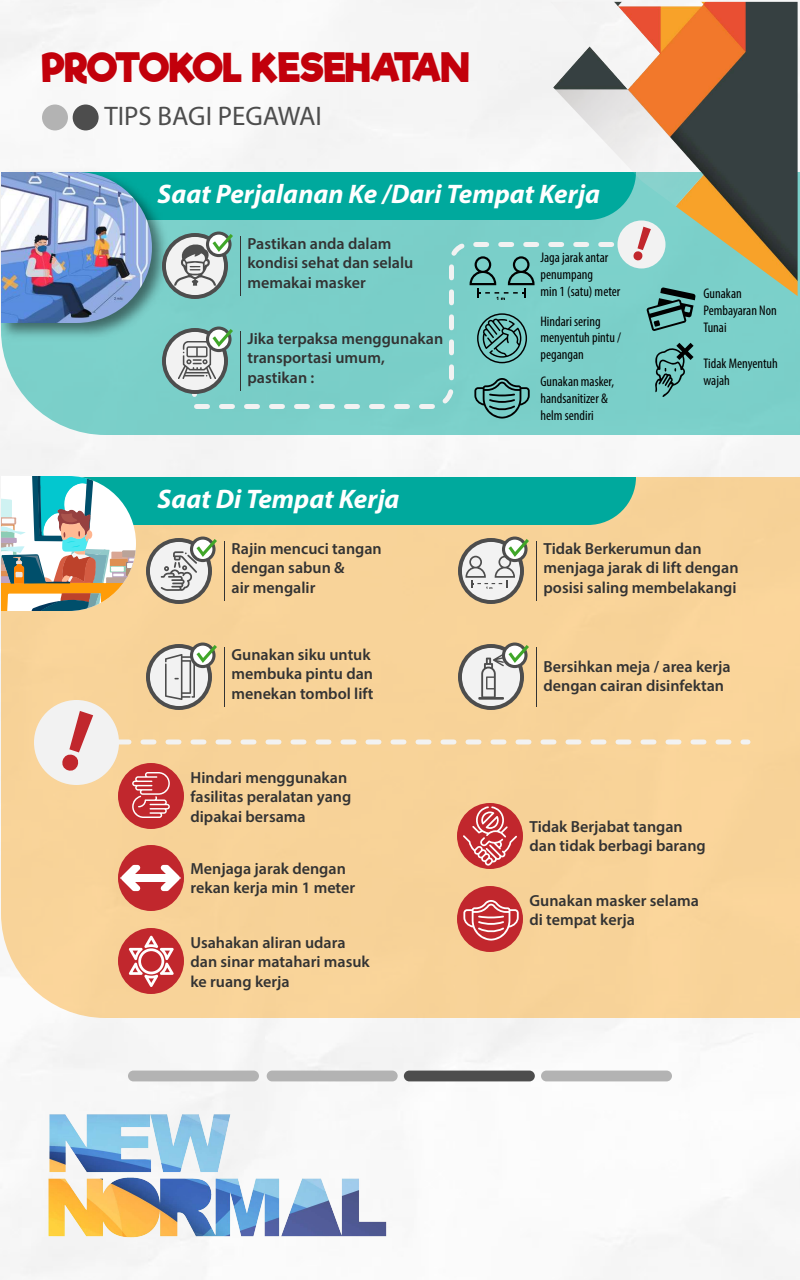
<style>
.page{position:relative;width:800px;height:1280px;background:#fff}
.page>*{position:absolute;margin:0;border:0;box-sizing:border-box;transform-origin:0 0}
.t1{font:700 38.1px "Riffic Free";color:#c2000b}
.t2{font:italic 700 26.9px "Myriad Pro";color:#fff}
.t3{font:26.9px "Myriad Pro";color:#4d4d4d}
.t4{font:600 16.1px/19.3px "Myriad Pro";color:#333}
.t5{font:condensed 14px/16.8px "Myriad Pro";color:#000}
</style>
<div class="page">
<img style="left:0;top:0;width:800px;height:1280px">
<div style="left:1px;top:477px;width:799px;height:541px;background:#f8d399"></div>
<svg style="left:1px;top:172px;width:799px;height:263px;background:#62c7c0"></svg>
<img style="left:495px;top:2px;width:303px;height:294px">
<img style="left:42px;top:1104px;width:353px;height:148px">
<div style="left:73px;top:105px;width:26px;height:25px;background:#4d4d4d;border-radius:50%"></div>
<div style="left:42px;top:105px;width:26px;height:25px;background:#b3b3b3;border-radius:50%"></div>
<div style="left:128px;top:1071px;width:131px;height:10px;background:#b3b3b3;border-radius:5px"></div>
<div style="left:267px;top:1071px;width:131px;height:10px;background:#b3b3b3;border-radius:5px"></div>
<div style="left:404px;top:1071px;width:131px;height:10px;background:#4d4d4d;border-radius:5px"></div>
<div style="left:541px;top:1071px;width:131px;height:10px;background:#b3b3b3;border-radius:5px"></div>
<img style="left:0;top:164px;width:174px;height:181px">
<img style="left:1px;top:172px;width:151px;height:151px">
<svg style="left:162px;top:233px;width:66px;height:66px"></svg>
<div style="left:166px;top:237px;width:58px;height:58px;background:#f2f2f2;border-radius:50%"></div>
<hr style="left:240px;top:236px;width:1px;height:60px;background:#333">
<svg style="left:174px;top:232px;width:59px;height:54px"></svg>
<div style="left:190px;top:240px;width:456px;height:172px;background:#7acfc9"></div>
<svg style="left:162px;top:328px;width:66px;height:66px"></svg>
<div style="left:166px;top:332px;width:58px;height:58px;background:#f2f2f2;border-radius:50%"></div>
<svg style="left:178px;top:327px;width:55px;height:52px"></svg>
<svg style="left:470px;top:256px;width:65px;height:44px;background:#63a7a3"></svg>
<div style="left:618px;top:220px;width:48px;height:48px;background:#f2f2f2;border-radius:50%"></div>
<svg style="left:633px;top:227px;width:18px;height:34px"></svg>
<svg style="left:477px;top:313px;width:50px;height:50px;background:#5c9c98"></svg>
<svg style="left:474px;top:378px;width:56px;height:41px;background:#5d9d99"></svg>
<svg style="left:646px;top:287px;width:50px;height:44px;background:#528b87"></svg>
<svg style="left:655px;top:343px;width:39px;height:54px;background:#5d9e99"></svg>
<hr style="left:224px;top:647px;width:1px;height:60px;background:#333">
<svg style="left:146px;top:644px;width:66px;height:66px"></svg>
<div style="left:118px;top:845px;width:66px;height:66px;background:#c1272d;border-radius:50%"></div>
<div style="left:118px;top:928px;width:66px;height:66px;background:#c1272d;border-radius:50%"></div>
<div style="left:150px;top:648px;width:58px;height:58px;background:#f2f2f2;border-radius:50%"></div>
<svg style="left:165px;top:643px;width:52px;height:57px"></svg>
<hr style="left:536px;top:647px;width:1px;height:60px;background:#333">
<svg style="left:458px;top:644px;width:66px;height:66px"></svg>
<div style="left:462px;top:648px;width:58px;height:58px;background:#f2f2f2;border-radius:50%"></div>
<svg style="left:1px;top:476px;width:635px;height:135px;background:#9fc0a1"></svg>
<svg style="left:481px;top:643px;width:48px;height:55px"></svg>
<hr style="left:478px;top:697px;width:26px;height:3px;background:#4d4d4d">
<div style="left:34px;top:700px;width:85px;height:85px;background:#f2f2f2;border-radius:50%"></div>
<svg style="left:129px;top:936px;width:45px;height:51px"></svg>
<div style="left:457px;top:886px;width:66px;height:66px;background:#c1272d;border-radius:50%"></div>
<svg style="left:61px;top:711px;width:687px;height:180px;background:#f4c996"></svg>
<svg style="left:463px;top:900px;width:56px;height:41px"></svg>
<h1 class="t1" style="left:42px;top:45px;width:429px">PROTOKOL KESEHATAN</h1>
<h2 class="t3" style="left:105px;top:99px;width:219px">TIPS BAGI PEGAWAI</h2>
<h2 class="t2" style="left:158px;top:176px;width:444px">Saat Perjalanan Ke /Dari Tempat Kerja</h2>
<p class="t4" style="left:248px;top:234px;width:167px">Pastikan anda dalam kondisi sehat dan selalu memakai masker</p>
<p class="t4" style="left:248px;top:329px;width:197px">Jika terpaksa menggunakan transportasi umum, pastikan :</p>
<h2 class="t2" style="left:158px;top:481px;width:244px">Saat Di Tempat Kerja</h2>
<p class="t5" style="left:541px;top:249px;width:81px">Jaga jarak antar penumpang<br>min 1 (satu) meter</p>
<p class="t5" style="left:541px;top:312px;width:82px">Hindari sering menyentuh pintu / pegangan</p>
<p class="t5" style="left:541px;top:373px;width:75px">Gunakan masker, handsanitizer &amp; helm sendiri</p>
<p class="t5" style="left:704px;top:285px;width:75px">Gunakan<br>Pembayaran Non<br>Tunai</p>
<p class="t5" style="left:704px;top:355px;width:76px">Tidak Menyentuh wajah</p>
<p class="t4" style="left:232px;top:539px;width:152px">Rajin mencuci tangan dengan sabun &amp;<br>air mengalir</p>
<p class="t4" style="left:232px;top:645px;width:144px">Gunakan siku untuk membuka pintu dan menekan tombol lift</p>
<p class="t4" style="left:191px;top:768px;width:162px">Hindari menggunakan fasilitas peralatan yang dipakai bersama</p>
<p class="t4" style="left:191px;top:859px;width:166px">Menjaga jarak dengan rekan kerja min 1 meter</p>
<p class="t4" style="left:191px;top:933px;width:181px">Usahakan aliran udara dan sinar matahari masuk ke ruang kerja</p>
<p class="t4" style="left:544px;top:539px;width:197px">Tidak Berkerumun dan menjaga jarak di lift dengan posisi saling membelakangi</p>
<p class="t4" style="left:544px;top:657px;width:189px">Bersihkan meja / area kerja dengan cairan disinfektan</p>
<p class="t4" style="left:530px;top:817px;width:178px">Tidak Berjabat tangan dan tidak berbagi barang</p>
<p class="t4" style="left:530px;top:891px;width:171px">Gunakan masker selama di tempat kerja</p>
</div>
